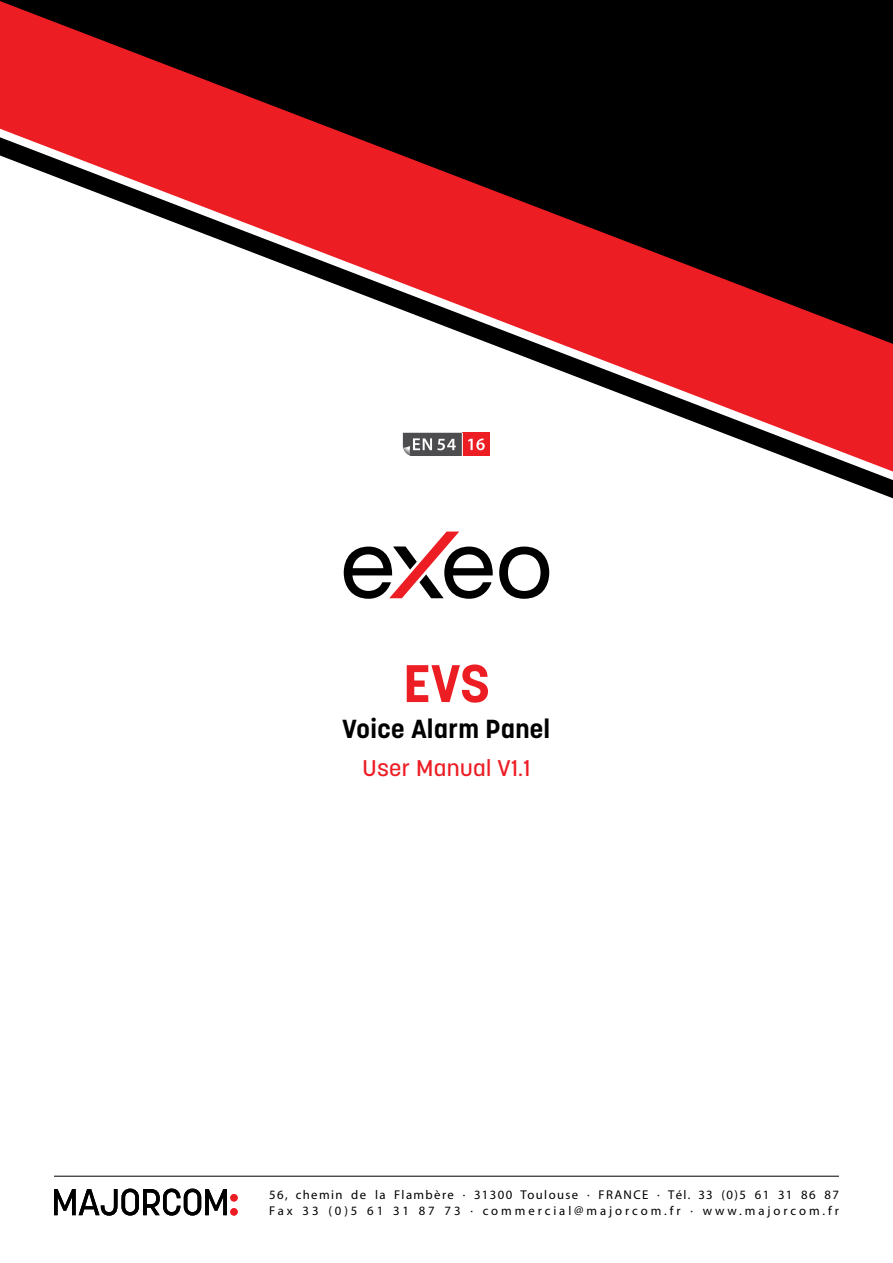
<style>
.page{position:relative;width:893px;height:1263px;background:#fff}
.page>*{position:absolute;margin:0;border:0;box-sizing:border-box;transform-origin:0 0}
.t1{font:700 52.35px "Korolev";color:#ed1d24;scale:1.05 1}
.t2{font:700 25.8px "Korolev";letter-spacing:.015em;color:#000;scale:1.05 1}
.t3{font:500 22.5px "Korolev";letter-spacing:.015em;color:#ed1d24;scale:1.05 1}
.t4{font:12.75px/15.6px "Myriad";letter-spacing:.11em;color:#000}
</style>
<div class="page">
<hr style="left:54px;top:1176px;width:785px;height:1px;background:#000">
<svg style="left:54px;top:1188px;width:184px;height:27px"></svg>
<svg style="left:0;top:1px;width:893px;height:136px;background:#2f0507"></svg>
<svg style="left:0;top:137px;width:893px;height:361px"></svg>
<svg style="left:499px;top:547px;width:50px;height:52px"></svg>
<svg style="left:344px;top:531px;width:149px;height:68px"></svg>
<div style="left:462px;top:433px;width:28px;height:23px;background:#ed1d24"></div>
<svg style="left:403px;top:433px;width:82px;height:23px"></svg>
<h1 class="t1" style="left:403px;top:651px;width:84px">EVS</h1>
<h2 class="t2" style="left:343px;top:713px;width:199px">Voice Alarm Panel</h2>
<h3 class="t3" style="left:362px;top:753px;width:161px">User Manual V1.1</h3>
<p class="t4" style="left:269px;top:1188px;width:571px">56, chemin de la Flambère · 31300 Toulouse · FRANCE · Tél. 33 (0)5 61 31 86 87<br>Fax 33 (0)5 61 31 87 73 · commercial@majorcom.fr · www.majorcom.fr</p>
</div>
